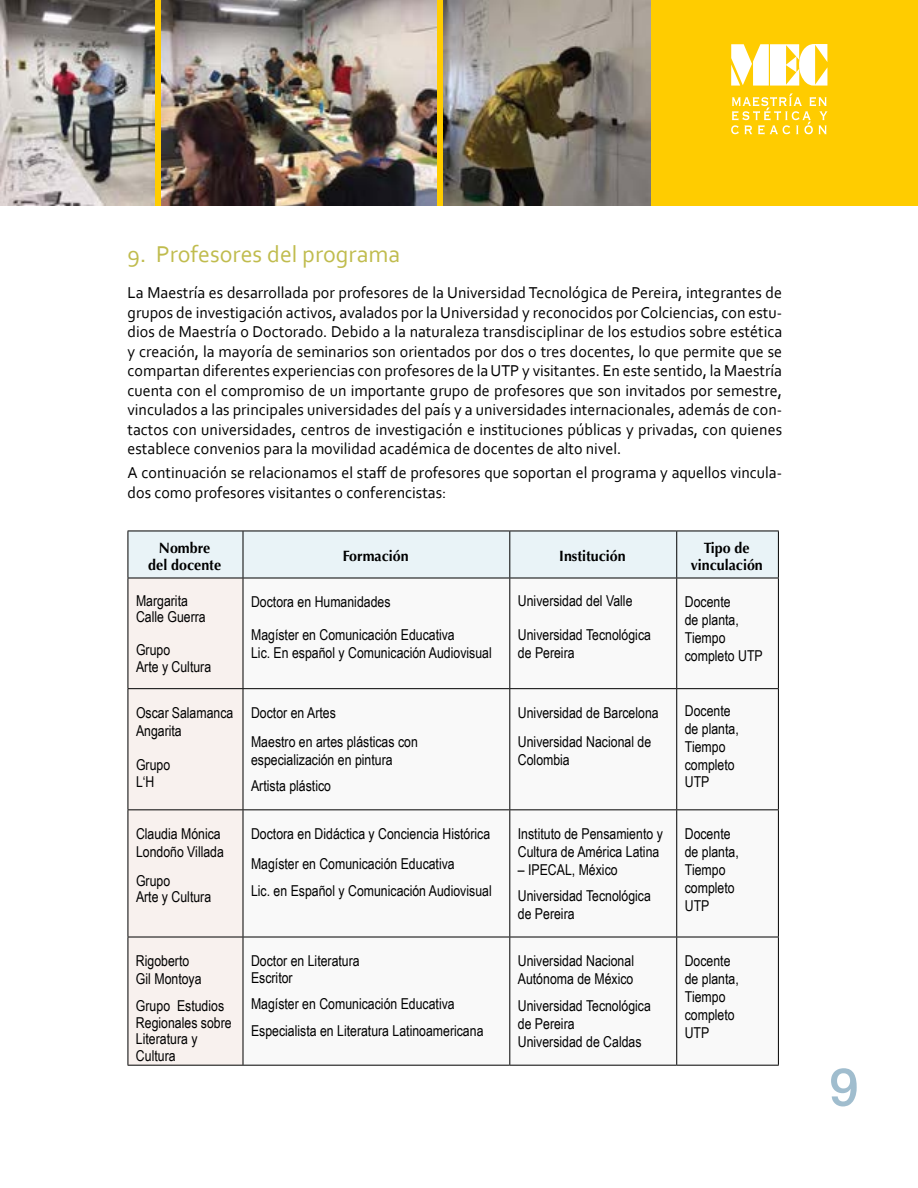
<style>
.page{position:relative;width:918px;height:1188px;background:#fff}
.page>*{position:absolute;margin:0;border:0;box-sizing:border-box;transform-origin:0 0}
.t1{font:500 52.5px "Helvetica Neue";color:#a0bdce}
.t2{font:24px "Corbel";color:#c0bc4e}
.t3{font:16.5px/19.5px "Corbel";color:#000;text-align:justify}
.t4{font:15px/18px "Arial Narrow";color:#000}
.t5{font:700 15px/16.5px "Optima";color:#000;text-align:center;scale:.95 1}
</style>
<div class="page">
<div style="left:129px;top:532px;width:649px;height:46px;background:#e9f3f7"></div>
<div style="left:129px;top:579px;width:114px;height:486px;background:#f8f1ee"></div>
<svg style="left:244px;top:579px;width:534px;height:486px"></svg>
<hr style="left:128px;top:531px;width:115px;height:1px;background:#000">
<hr style="left:128px;top:531px;width:1px;height:47px;background:#000">
<hr style="left:243px;top:531px;width:267px;height:1px;background:#000">
<hr style="left:243px;top:531px;width:1px;height:47px;background:#000">
<hr style="left:510px;top:531px;width:167px;height:1px;background:#000">
<hr style="left:509px;top:531px;width:1px;height:47px;background:#000">
<hr style="left:677px;top:531px;width:102px;height:1px;background:#000">
<hr style="left:676px;top:531px;width:1px;height:47px;background:#000">
<hr style="left:778px;top:531px;width:1px;height:47px;background:#000">
<hr style="left:128px;top:578px;width:115px;height:1px;background:#000">
<hr style="left:128px;top:578px;width:1px;height:110px;background:#000">
<hr style="left:243px;top:578px;width:267px;height:1px;background:#000">
<hr style="left:243px;top:578px;width:1px;height:110px;background:#000">
<hr style="left:510px;top:578px;width:167px;height:1px;background:#000">
<hr style="left:509px;top:578px;width:1px;height:110px;background:#000">
<hr style="left:677px;top:578px;width:102px;height:1px;background:#000">
<hr style="left:676px;top:578px;width:1px;height:110px;background:#000">
<hr style="left:778px;top:578px;width:1px;height:110px;background:#000">
<hr style="left:128px;top:688px;width:115px;height:1px;background:#000">
<hr style="left:128px;top:689px;width:1px;height:120px;background:#000">
<hr style="left:243px;top:688px;width:267px;height:1px;background:#000">
<hr style="left:243px;top:689px;width:1px;height:120px;background:#000">
<hr style="left:510px;top:688px;width:167px;height:1px;background:#000">
<hr style="left:509px;top:689px;width:1px;height:120px;background:#000">
<hr style="left:677px;top:688px;width:102px;height:1px;background:#000">
<hr style="left:676px;top:689px;width:1px;height:120px;background:#000">
<hr style="left:778px;top:689px;width:1px;height:120px;background:#000">
<hr style="left:128px;top:809px;width:115px;height:1px;background:#000">
<hr style="left:128px;top:810px;width:1px;height:127px;background:#000">
<hr style="left:243px;top:809px;width:267px;height:1px;background:#000">
<hr style="left:243px;top:810px;width:1px;height:127px;background:#000">
<hr style="left:510px;top:809px;width:167px;height:1px;background:#000">
<hr style="left:509px;top:810px;width:1px;height:127px;background:#000">
<hr style="left:677px;top:809px;width:102px;height:1px;background:#000">
<hr style="left:676px;top:810px;width:1px;height:127px;background:#000">
<hr style="left:778px;top:810px;width:1px;height:127px;background:#000">
<hr style="left:128px;top:937px;width:115px;height:1px;background:#000">
<hr style="left:128px;top:937px;width:1px;height:128px;background:#000">
<hr style="left:243px;top:937px;width:267px;height:1px;background:#000">
<hr style="left:243px;top:937px;width:1px;height:128px;background:#000">
<hr style="left:510px;top:937px;width:167px;height:1px;background:#000">
<hr style="left:509px;top:937px;width:1px;height:128px;background:#000">
<hr style="left:677px;top:937px;width:102px;height:1px;background:#000">
<hr style="left:676px;top:937px;width:1px;height:128px;background:#000">
<hr style="left:778px;top:937px;width:1px;height:128px;background:#000">
<hr style="left:128px;top:1065px;width:115px;height:1px;background:#000">
<hr style="left:243px;top:1065px;width:267px;height:1px;background:#000">
<hr style="left:510px;top:1065px;width:167px;height:1px;background:#000">
<hr style="left:677px;top:1065px;width:102px;height:1px;background:#000">
<div style="left:1px;top:0;width:917px;height:205px;background:#fc0"></div>
<svg style="left:731px;top:44px;width:96px;height:42px"></svg>
<svg style="left:731px;top:93px;width:96px;height:41px"></svg>
<img style="left:0;top:0;width:155px;height:205px">
<img style="left:161px;top:0;width:276px;height:205px">
<img style="left:443px;top:0;width:208px;height:205px">
<h2 class="t2" style="left:128px;top:239px;width:274px">9. Profesores del programa</h2>
<p class="t3" style="left:128px;top:283px;width:656px">La Maestría es desarrollada por profesores de la Universidad Tecnológica de Pereira, integrantes de grupos de investigación activos, avalados por la Universidad y reconocidos por Colciencias, con estu&shy;dios de Maestría o Doctorado. Debido a la naturaleza transdisciplinar de los estudios sobre estética y creación, la mayoría de seminarios son orientados por dos o tres docentes, lo que permite que se compartan diferentes experiencias con profesores de la UTP y visitantes. En este sentido, la Maestría cuenta con el compromiso de un importante grupo de profesores que son invitados por semestre, vinculados a las principales universidades del país y a universidades internacionales, además de con&shy;tactos con universidades, centros de investigación e instituciones públicas y privadas, con quienes establece convenios para la movilidad académica de docentes de alto nivel.</p>
<p class="t3" style="left:128px;top:462px;width:656px">A continuación se relacionamos el staff de profesores que soportan el programa y aquellos vincula&shy;dos como profesores visitantes o conferencistas:</p>
<p class="t5" style="left:148px;top:540px;width:78px">Nombre del docente</p>
<p class="t5" style="left:343px;top:548px;width:71px">Formación</p>
<p class="t5" style="left:559px;top:548px;width:72px">Institución</p>
<p class="t5" style="left:691px;top:540px;width:77px">Tipo de vinculación</p>
<p class="t4" style="left:136px;top:592px;width:71px;line-height:16.5px">Margarita<br>Calle Guerra</p>
<p class="t4" style="left:136px;top:641px;width:77px;line-height:16.5px">Grupo<br>Arte y Cultura</p>
<p class="t4" style="left:518px;top:591px;width:116px">Universidad del Valle</p>
<p class="t4" style="left:518px;top:625px;width:135px">Universidad Tecnológica de Pereira</p>
<p class="t4" style="left:251px;top:592px;width:141px">Doctora en Humanidades</p>
<p class="t4" style="left:251px;top:625px;width:242px">Magíster en Comunicación Educativa<br>Lic. En español y Comunicación Audiovisual</p>
<p class="t4" style="left:685px;top:592px;width:79px">Docente<br>de planta,<br>Tiempo completo UTP</p>
<p class="t4" style="left:136px;top:703px;width:99px">Oscar Salamanca<br>Angarita</p>
<p class="t4" style="left:136px;top:756px;width:36px;line-height:16.5px">Grupo<br>L‘H</p>
<p class="t4" style="left:136px;top:824px;width:90px">Claudia Mónica<br>Londoño Villada</p>
<p class="t4" style="left:136px;top:872px;width:77px;line-height:16.5px">Grupo<br>Arte y Cultura</p>
<p class="t4" style="left:251px;top:698px;width:168px;line-height:28.7px">Doctor en Artes<br>Maestro en artes plásticas con</p>
<p class="t4" style="left:251px;top:745px;width:143px;line-height:26.5px">especialización en pintura<br>Artista plástico</p>
<p class="t4" style="left:251px;top:818px;width:241px;line-height:30px">Doctora en Didáctica y Conciencia Histórica<br>Magíster en Comunicación Educativa</p>
<p class="t4" style="left:251px;top:881px;width:242px">Lic. en Español y Comunicación Audiovisual</p>
<p class="t4" style="left:136px;top:951px;width:67px">Rigoberto<br>Gil Montoya</p>
<p class="t4" style="left:136px;top:997px;width:97px;line-height:16.5px">Grupo Estudios<br>Regionales sobre<br>Literatura y<br>Cultura</p>
<p class="t4" style="left:251px;top:952px;width:110px;line-height:16.5px">Doctor en Literatura<br>Escritor</p>
<p class="t4" style="left:251px;top:990px;width:234px;line-height:26.5px">Magíster en Comunicación Educativa<br>Especialista en Literatura Latinoamericana</p>
<p class="t4" style="left:518px;top:698px;width:142px;line-height:28.7px">Universidad de Barcelona<br>Universidad Nacional de</p>
<p class="t4" style="left:518px;top:750px;width:53px">Colombia</p>
<p class="t4" style="left:518px;top:824px;width:146px">Instituto de Pensamiento y<br>Cultura de América Latina</p>
<p class="t4" style="left:518px;top:857px;width:135px;line-height:25.5px">– IPECAL, México<br>Universidad Tecnológica</p>
<p class="t4" style="left:518px;top:904px;width:58px">de Pereira</p>
<p class="t4" style="left:518px;top:951px;width:118px">Universidad Nacional<br>Autónoma de México</p>
<p class="t4" style="left:518px;top:996px;width:135px">Universidad Tecnológica de Pereira<br>Universidad de Caldas</p>
<p class="t4" style="left:685px;top:702px;width:56px">Docente de planta,<br>Tiempo completo</p>
<p class="t4" style="left:685px;top:772px;width:26px">UTP</p>
<p class="t4" style="left:685px;top:824px;width:56px">Docente de planta,<br>Tiempo completo<br>UTP</p>
<p class="t4" style="left:685px;top:951px;width:56px">Docente de planta,<br>Tiempo completo<br>UTP</p>
<h1 class="t1" style="left:829px;top:1045px;width:31px">9</h1>
</div>
